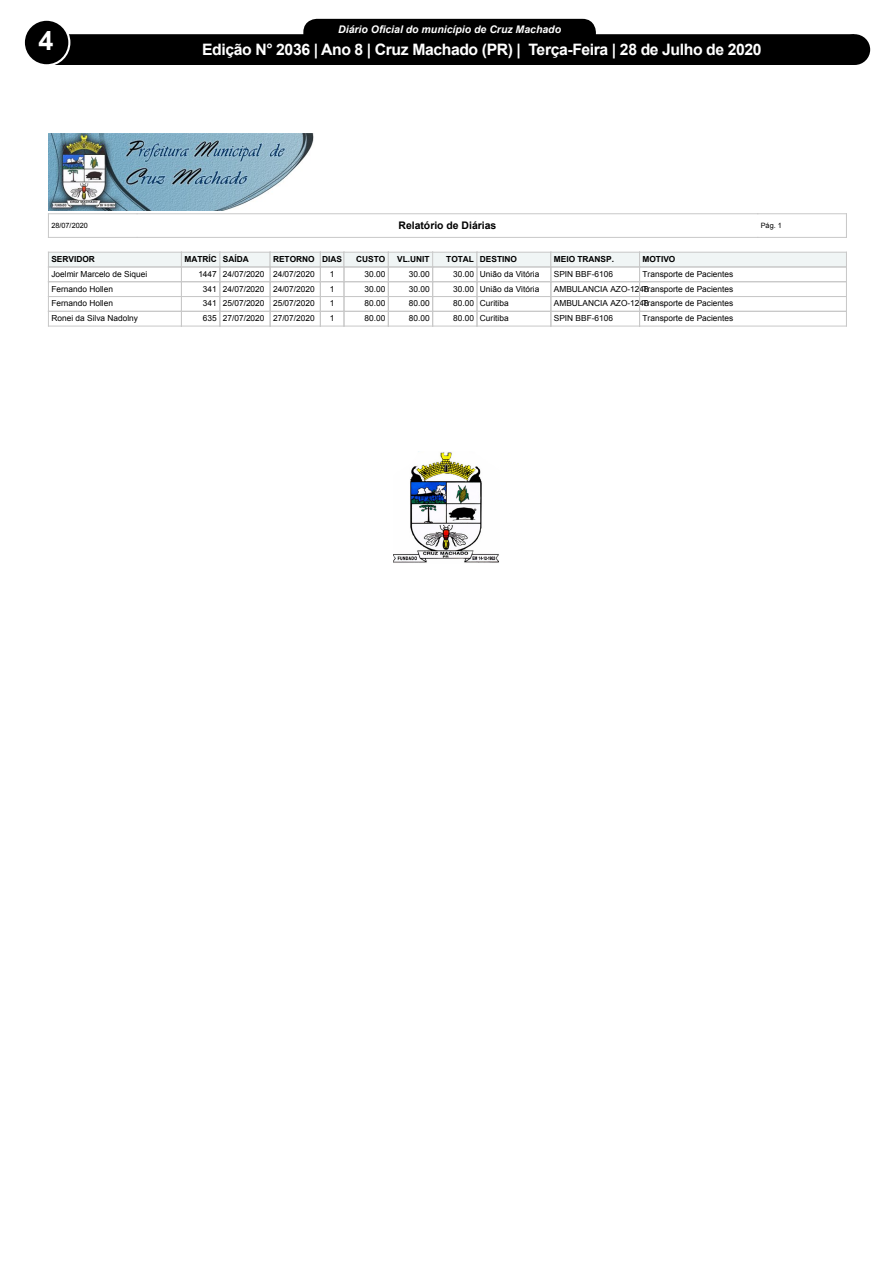
<style>
.page{position:relative;width:893px;height:1263px;background:#fff}
.page>*{position:absolute;margin:0;border:0;box-sizing:border-box;transform-origin:0 0}
.t1{font:700 27px "Arial";color:#fff}
.t2{font:700 15.75px "Arial";letter-spacing:-.025em;color:#fff}
.t3{font:700 15px "Arial";color:#fff}
.t4{font:italic 700 10.5px "Arial";color:#fff}
.t5{font:700 10.5px "Arial";color:#000}
.t6{font:8.4px "Arial";color:#000}
.t7{font:700 8.4px "Arial";color:#000}
.t8{font:7.35px "Arial";color:#000}
</style>
<div class="page">
<div style="left:305px;top:20px;width:289px;height:28px;background:#000;border-radius:12px"></div>
<div style="left:303px;top:19px;width:293px;height:31px;border:3px solid #000;border-radius:12px"></div>
<div style="left:39px;top:34px;width:815px;height:31px;background:#000;border:2px solid #000"></div>
<div style="left:24px;top:20px;width:45px;height:45px;background:#000;border-radius:50%"></div>
<div style="left:23px;top:19px;width:47px;height:47px;border:2px solid #fff;border-radius:50%"></div>
<div style="left:840px;top:35px;width:29px;height:29px;background:#000;border-radius:50%"></div>
<div style="left:839px;top:34px;width:31px;height:31px;border:2px solid #000;border-radius:50%"></div>
<div style="left:108px;top:38px;width:677px;height:26px;background:#000"></div>
<img style="left:48px;top:134px;width:266px;height:76px">
<svg style="left:48px;top:214px;width:1px;height:23px"></svg>
<hr style="left:48px;top:213px;width:89px;height:1px;background:#c8c8c8">
<hr style="left:48px;top:237px;width:89px;height:1px;background:#c8c8c8">
<hr style="left:137px;top:213px;width:621px;height:1px;background:#c8c8c8">
<hr style="left:137px;top:237px;width:621px;height:1px;background:#c8c8c8">
<hr style="left:758px;top:213px;width:88px;height:1px;background:#c8c8c8">
<svg style="left:846px;top:214px;width:1px;height:23px"></svg>
<hr style="left:758px;top:237px;width:88px;height:1px;background:#c8c8c8">
<div style="left:48px;top:252px;width:133px;height:15px;background:#f0f5f5"></div>
<hr style="left:48px;top:252px;width:133px;height:1px;background:#c8c8c8">
<div style="left:181px;top:252px;width:39px;height:15px;background:#f0f5f5"></div>
<hr style="left:181px;top:252px;width:39px;height:1px;background:#c8c8c8">
<div style="left:220px;top:252px;width:50px;height:15px;background:#f0f5f5"></div>
<hr style="left:220px;top:252px;width:50px;height:1px;background:#c8c8c8">
<div style="left:270px;top:252px;width:50px;height:15px;background:#f0f5f5"></div>
<hr style="left:270px;top:252px;width:50px;height:1px;background:#c8c8c8">
<div style="left:344px;top:252px;width:44px;height:15px;background:#f0f5f5"></div>
<hr style="left:344px;top:252px;width:44px;height:1px;background:#c8c8c8">
<div style="left:388px;top:252px;width:45px;height:15px;background:#f0f5f5"></div>
<hr style="left:388px;top:252px;width:45px;height:1px;background:#c8c8c8">
<div style="left:433px;top:252px;width:44px;height:15px;background:#f0f5f5"></div>
<hr style="left:433px;top:252px;width:44px;height:1px;background:#c8c8c8">
<div style="left:477px;top:252px;width:74px;height:15px;background:#f0f5f5"></div>
<hr style="left:477px;top:252px;width:74px;height:1px;background:#c8c8c8">
<div style="left:551px;top:252px;width:89px;height:15px;background:#f0f5f5"></div>
<hr style="left:551px;top:252px;width:89px;height:1px;background:#c8c8c8">
<div style="left:640px;top:252px;width:206px;height:15px;background:#f0f5f5"></div>
<hr style="left:640px;top:252px;width:206px;height:1px;background:#c8c8c8">
<hr style="left:48px;top:267px;width:133px;height:1px;background:#c8c8c8">
<hr style="left:181px;top:267px;width:39px;height:1px;background:#c8c8c8">
<hr style="left:220px;top:267px;width:50px;height:1px;background:#c8c8c8">
<hr style="left:270px;top:267px;width:50px;height:1px;background:#c8c8c8">
<hr style="left:344px;top:267px;width:44px;height:1px;background:#c8c8c8">
<hr style="left:388px;top:267px;width:45px;height:1px;background:#c8c8c8">
<hr style="left:433px;top:267px;width:44px;height:1px;background:#c8c8c8">
<hr style="left:477px;top:267px;width:74px;height:1px;background:#c8c8c8">
<hr style="left:551px;top:267px;width:89px;height:1px;background:#c8c8c8">
<hr style="left:640px;top:267px;width:206px;height:1px;background:#c8c8c8">
<hr style="left:48px;top:281px;width:133px;height:1px;background:#c8c8c8">
<hr style="left:181px;top:281px;width:39px;height:1px;background:#c8c8c8">
<hr style="left:220px;top:281px;width:50px;height:1px;background:#c8c8c8">
<hr style="left:270px;top:281px;width:50px;height:1px;background:#c8c8c8">
<hr style="left:344px;top:281px;width:44px;height:1px;background:#c8c8c8">
<hr style="left:388px;top:281px;width:45px;height:1px;background:#c8c8c8">
<hr style="left:433px;top:281px;width:44px;height:1px;background:#c8c8c8">
<hr style="left:477px;top:281px;width:74px;height:1px;background:#c8c8c8">
<hr style="left:551px;top:281px;width:89px;height:1px;background:#c8c8c8">
<hr style="left:640px;top:281px;width:206px;height:1px;background:#c8c8c8">
<hr style="left:48px;top:296px;width:133px;height:1px;background:#c8c8c8">
<hr style="left:181px;top:296px;width:39px;height:1px;background:#c8c8c8">
<hr style="left:220px;top:296px;width:50px;height:1px;background:#c8c8c8">
<hr style="left:270px;top:296px;width:50px;height:1px;background:#c8c8c8">
<hr style="left:344px;top:296px;width:44px;height:1px;background:#c8c8c8">
<hr style="left:388px;top:296px;width:45px;height:1px;background:#c8c8c8">
<hr style="left:433px;top:296px;width:44px;height:1px;background:#c8c8c8">
<hr style="left:477px;top:296px;width:74px;height:1px;background:#c8c8c8">
<hr style="left:551px;top:296px;width:89px;height:1px;background:#c8c8c8">
<hr style="left:640px;top:296px;width:206px;height:1px;background:#c8c8c8">
<svg style="left:48px;top:253px;width:1px;height:73px"></svg>
<hr style="left:48px;top:311px;width:133px;height:1px;background:#c8c8c8">
<hr style="left:48px;top:326px;width:133px;height:1px;background:#c8c8c8">
<svg style="left:181px;top:253px;width:1px;height:73px"></svg>
<hr style="left:181px;top:311px;width:39px;height:1px;background:#c8c8c8">
<hr style="left:181px;top:326px;width:39px;height:1px;background:#c8c8c8">
<svg style="left:220px;top:253px;width:1px;height:73px"></svg>
<hr style="left:220px;top:311px;width:50px;height:1px;background:#c8c8c8">
<hr style="left:220px;top:326px;width:50px;height:1px;background:#c8c8c8">
<svg style="left:270px;top:253px;width:1px;height:73px"></svg>
<hr style="left:270px;top:311px;width:50px;height:1px;background:#c8c8c8">
<hr style="left:270px;top:326px;width:50px;height:1px;background:#c8c8c8">
<svg style="left:320px;top:252px;width:25px;height:75px"></svg>
<hr style="left:344px;top:311px;width:44px;height:1px;background:#c8c8c8">
<hr style="left:344px;top:326px;width:44px;height:1px;background:#c8c8c8">
<svg style="left:388px;top:253px;width:1px;height:73px"></svg>
<hr style="left:388px;top:311px;width:45px;height:1px;background:#c8c8c8">
<hr style="left:388px;top:326px;width:45px;height:1px;background:#c8c8c8">
<svg style="left:432px;top:253px;width:1px;height:73px"></svg>
<hr style="left:433px;top:311px;width:44px;height:1px;background:#c8c8c8">
<hr style="left:433px;top:326px;width:44px;height:1px;background:#c8c8c8">
<svg style="left:477px;top:253px;width:1px;height:73px"></svg>
<hr style="left:477px;top:311px;width:74px;height:1px;background:#c8c8c8">
<hr style="left:477px;top:326px;width:74px;height:1px;background:#c8c8c8">
<svg style="left:551px;top:253px;width:1px;height:73px"></svg>
<hr style="left:551px;top:311px;width:89px;height:1px;background:#c8c8c8">
<hr style="left:551px;top:326px;width:89px;height:1px;background:#c8c8c8">
<svg style="left:639px;top:253px;width:1px;height:73px"></svg>
<hr style="left:640px;top:311px;width:206px;height:1px;background:#c8c8c8">
<svg style="left:846px;top:252px;width:1px;height:74px"></svg>
<hr style="left:640px;top:326px;width:206px;height:1px;background:#c8c8c8">
<img style="left:393px;top:451px;width:106px;height:112px">
<h1 class="t1" style="left:38px;top:21px;width:17px">4</h1>
<p class="t4" style="left:338px;top:22px;width:224px">Diário Oficial do município de Cruz Machado</p>
<h3 class="t3" style="left:205px;top:40px;width:491px">Edição 1145 - Cruz Machado (PR) - Terça-Feira - 3 de Janeiro de 2017</h3>
<p class="t2" style="left:202px;top:38px;width:561px">Edição N° 2036 | Ano 8 | Cruz Machado (PR) | Terça-Feira | 28 de Julho de 2020</p>
<p class="t8" style="left:51px;top:220px;width:38px">28/07/2020</p>
<p class="t5" style="left:398px;top:218px;width:99px">Relatório de Diárias</p>
<p class="t8" style="left:761px;top:220px;width:23px">Pág. 1</p>
<p class="t7" style="left:51px;top:253px;width:45px">SERVIDOR</p>
<p class="t7" style="left:184px;top:253px;width:66px">MATRÍC SAÍDA</p>
<p class="t7" style="left:273px;top:253px;width:71px">RETORNO DIAS</p>
<p class="t7" style="left:356px;top:253px;width:31px">CUSTO</p>
<p class="t7" style="left:397px;top:253px;width:34px">VL.UNIT</p>
<p class="t7" style="left:446px;top:253px;width:72px">TOTAL DESTINO</p>
<p class="t7" style="left:554px;top:253px;width:62px">MEIO TRANSP.</p>
<p class="t7" style="left:642px;top:253px;width:34px">MOTIVO</p>
<p class="t6" style="left:51px;top:268px;width:97px">Joelmir Marcelo de Siquei</p>
<p class="t6" style="left:198px;top:268px;width:118px">1447 24/07/2020 24/07/2020</p>
<p class="t6" style="left:330px;top:268px;width:6px">1</p>
<p class="t6" style="left:364px;top:268px;width:22px">30.00</p>
<p class="t6" style="left:409px;top:268px;width:22px">30.00</p>
<p class="t6" style="left:453px;top:268px;width:88px">30.00 União da Vitória</p>
<p class="t6" style="left:554px;top:268px;width:61px">SPIN BBF-6106</p>
<p class="t6" style="left:642px;top:268px;width:92px">Transporte de Pacientes</p>
<p class="t6" style="left:51px;top:283px;width:63px">Fernando Hollen</p>
<p class="t6" style="left:203px;top:283px;width:113px">341 24/07/2020 24/07/2020</p>
<p class="t6" style="left:330px;top:283px;width:6px">1</p>
<p class="t6" style="left:364px;top:283px;width:22px">30.00</p>
<p class="t6" style="left:409px;top:283px;width:22px">30.00</p>
<p class="t6" style="left:453px;top:283px;width:88px">30.00 União da Vitória</p>
<p class="t6" style="left:554px;top:283px;width:181px">AMBULANCIA AZO-1248Transporte de Pacientes</p>
<p class="t6" style="left:51px;top:298px;width:63px">Fernando Hollen</p>
<p class="t6" style="left:203px;top:298px;width:113px">341 25/07/2020 25/07/2020</p>
<p class="t6" style="left:330px;top:298px;width:6px">1</p>
<p class="t6" style="left:364px;top:298px;width:22px">80.00</p>
<p class="t6" style="left:409px;top:298px;width:22px">80.00</p>
<p class="t6" style="left:453px;top:298px;width:57px">80.00 Curitiba</p>
<p class="t6" style="left:554px;top:298px;width:181px">AMBULANCIA AZO-1248Transporte de Pacientes</p>
<p class="t6" style="left:51px;top:312px;width:88px">Ronei da Silva Nadolny</p>
<p class="t6" style="left:203px;top:312px;width:113px">635 27/07/2020 27/07/2020</p>
<p class="t6" style="left:330px;top:312px;width:6px">1</p>
<p class="t6" style="left:364px;top:312px;width:22px">80.00</p>
<p class="t6" style="left:409px;top:312px;width:22px">80.00</p>
<p class="t6" style="left:453px;top:312px;width:57px">80.00 Curitiba</p>
<p class="t6" style="left:554px;top:312px;width:61px">SPIN BBF-6106</p>
<p class="t6" style="left:642px;top:312px;width:92px">Transporte de Pacientes</p>
</div>
